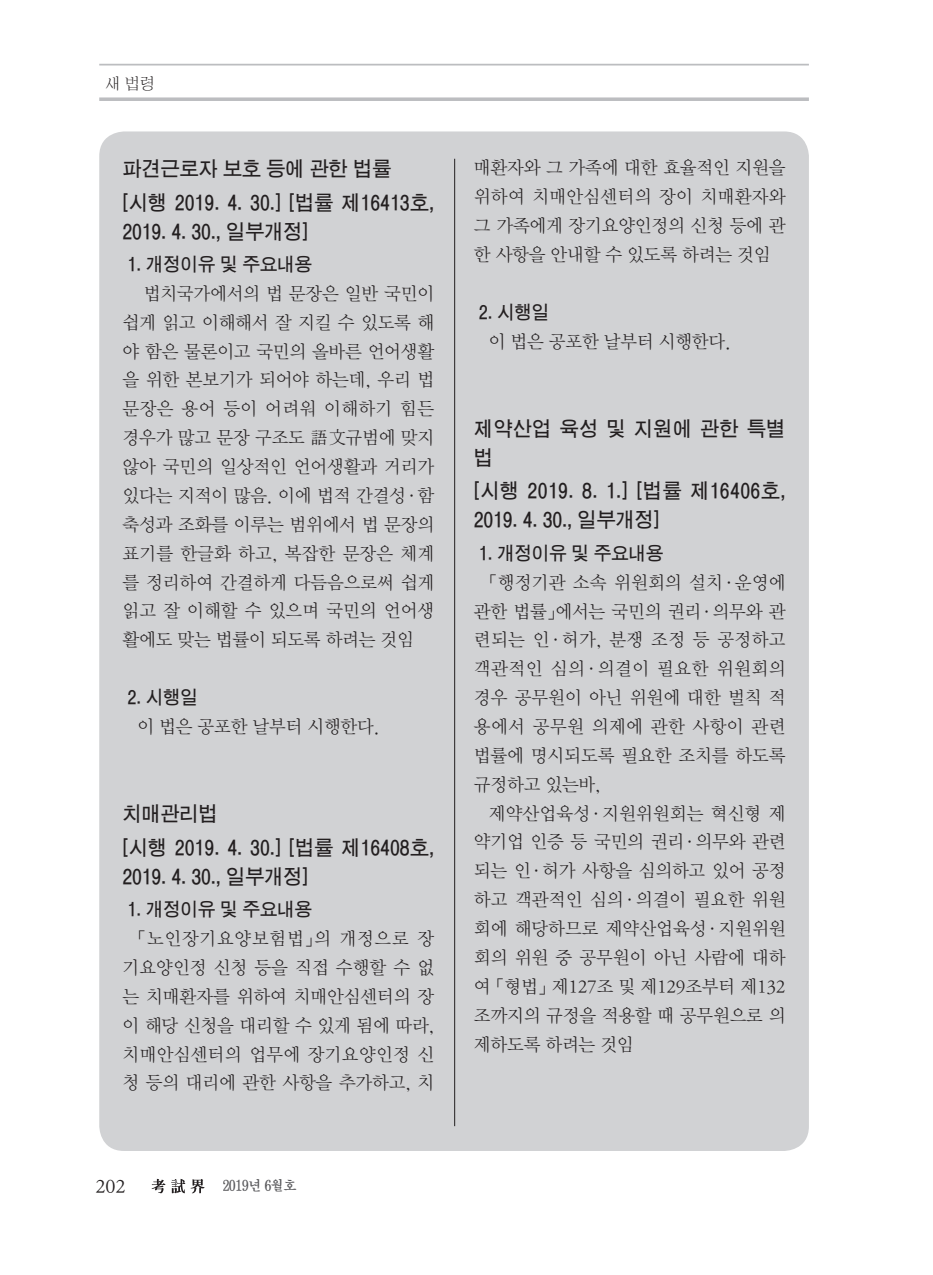
<style>
.page{position:relative;width:933px;height:1275px;background:#fff}
.page>*{position:absolute;margin:0;border:0;box-sizing:border-box;transform-origin:0 0}
.t1{font:20.12px/33.8px "D Xgo Std 40";letter-spacing:.005em;color:#231f20;scale:.95 1}
.t2{font:20.12px/28.9px "D Xgo Std 40";letter-spacing:.025em;color:#231f20;scale:.95 1}
.t3{font:19.25px "DX Nmu Std 30";color:#231f20}
.t4{font:18.38px/28.9px "DX Nmu Std 20";letter-spacing:-.005em;color:#231f20;text-align:justify}
.t5{font:18.38px "D Xgo Std 40";letter-spacing:-.01em;color:#231f20;scale:.95 1}
.t6{font:15.75px "DX Shnm Std";color:#231f20}
.t7{font:14px "D Xmu Std 40";letter-spacing:-.05em;color:#5a5a5d;scale:.95 1}
.s1{font-family:"DX Nmu Std 30"}
</style>
<div class="page">
<svg style="left:99px;top:97px;width:710px;height:4px;background:#c4c4c7"></svg>
<hr style="left:99px;top:64px;width:710px;height:2px;background:#bcbdc0">
<svg style="left:152px;top:1179px;width:13px;height:14px"></svg>
<svg style="left:171px;top:1179px;width:14px;height:14px"></svg>
<svg style="left:191px;top:1179px;width:14px;height:14px"></svg>
<div style="left:99px;top:131px;width:710px;height:1020px;background:#d1d2d4;border-radius:25px"></div>
<hr style="left:454px;top:159px;width:1px;height:967px;background:#231f20">
<p class="t6" style="left:105px;top:76px;width:51px">새 법령</p>
<p class="t1" style="left:123px;top:153px;width:329px">파견근로자 보호 등에 관한 법률 [시행 2019. 4. 30.] [법률 제16413호,</p>
<p class="t1" style="left:123px;top:215px;width:197px">2019. 4. 30., 일부개정]</p>
<p class="t5" style="left:128px;top:255px;width:195px">1. 개정이유 및 주요내용</p>
<p class="t4" style="left:123px;top:279px;width:313px;text-indent:21px">법치국가에서의 법 문장은 일반 국민이 쉽게 읽고 이해해서 잘 지킬 수 있도록 해 야 함은 물론이고 국민의 올바른 언어생활 을 위한 본보기가 되어야 하는데, 우리 법 문장은 용어 등이 어려워 이해하기 힘든 경우가 많고 문장 구조도 語文규범에 맞지 않아 국민의 일상적인 언어생활과 거리가 있다는 지적이 많음. 이에 법적 간결성<span class="s1">·</span>함 축성과 조화를 이루는 범위에서 법 문장의 표기를 한글화 하고, 복잡한 문장은 체계 를 정리하여 간결하게 다듬음으로써 쉽게 읽고 잘 이해할 수 있으며 국민의 언어생 활에도 맞는 법률이 되도록 하려는 것임</p>
<p class="t5" style="left:128px;top:688px;width:76px">2. 시행일</p>
<p class="t4" style="left:137px;top:713px;width:243px">이 법은 공포한 날부터 시행한다.</p>
<p class="t1" style="left:123px;top:798px;width:329px">치매관리법<br>[시행 2019. 4. 30.] [법률 제16408호,</p>
<p class="t1" style="left:123px;top:861px;width:197px">2019. 4. 30., 일부개정]</p>
<p class="t5" style="left:128px;top:900px;width:195px">1. 개정이유 및 주요내용</p>
<p class="t4" style="left:123px;top:925px;width:313px;text-indent:15px">「노인장기요양보험법」의 개정으로 장 기요양인정 신청 등을 직접 수행할 수 없 는 치매환자를 위하여 치매안심센터의 장 이 해당 신청을 대리할 수 있게 됨에 따라, 치매안심센터의 업무에 장기요양인정 신 청 등의 대리에 관한 사항을 추가하고, 치</p>
<p class="t3" style="left:95px;top:1177px;width:31px">202</p>
<p class="t7" style="left:222px;top:1179px;width:80px">2019년 6월호</p>
<p class="t4" style="left:474px;top:154px;width:313px">매환자와 그 가족에 대한 효율적인 지원을 위하여 치매안심센터의 장이 치매환자와 그 가족에게 장기요양인정의 신청 등에 관 한 사항을 안내할 수 있도록 하려는 것임</p>
<p class="t5" style="left:479px;top:303px;width:76px">2. 시행일</p>
<p class="t4" style="left:489px;top:327px;width:243px">이 법은 공포한 날부터 시행한다.</p>
<p class="t1" style="left:474px;top:415px;width:329px;line-height:28.9px">제약산업 육성 및 지원에 관한 특별 법</p>
<p class="t2" style="left:474px;top:478px;width:329px">[시행 2019. 8. 1.] [법률 제16406호,<br>2019. 4. 30., 일부개정]</p>
<p class="t5" style="left:479px;top:544px;width:195px">1. 개정이유 및 주요내용</p>
<p class="t4" style="left:474px;top:568px;width:313px;text-indent:15px">「행정기관 소속 위원회의 설치<span class="s1">·</span>운영에 관한 법률」에서는 국민의 권리<span class="s1">·</span>의무와 관 련되는 인<span class="s1">·</span>허가, 분쟁 조정 등 공정하고 객관적인 심의<span class="s1">·</span>의결이 필요한 위원회의 경우 공무원이 아닌 위원에 대한 벌칙 적 용에서 공무원 의제에 관한 사항이 관련 법률에 명시되도록 필요한 조치를 하도록 규정하고 있는바,</p>
<p class="t4" style="left:474px;top:799px;width:313px;text-indent:15px">제약산업육성<span class="s1">·</span>지원위원회는 혁신형 제 약기업 인증 등 국민의 권리<span class="s1">·</span>의무와 관련 되는 인<span class="s1">·</span>허가 사항을 심의하고 있어 공정 하고 객관적인 심의<span class="s1">·</span>의결이 필요한 위원 회에 해당하므로 제약산업육성<span class="s1">·</span>지원위원 회의 위원 중 공무원이 아닌 사람에 대하 여 「형법」 제127조 및 제129조부터 제132 조까지의 규정을 적용할 때 공무원으로 의 제하도록 하려는 것임</p>
</div>
